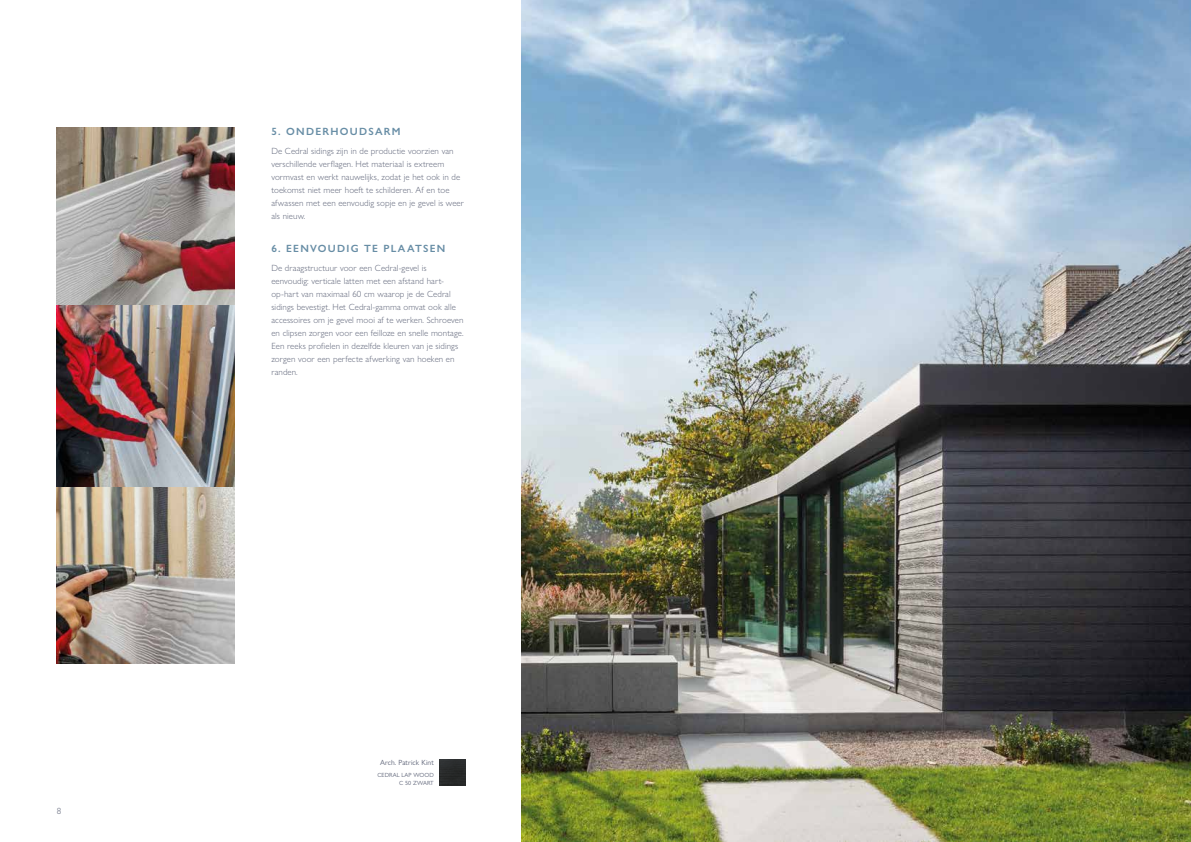
<style>
.page{position:relative;width:1191px;height:842px;background:#fff}
.page>*{position:absolute;margin:0;border:0;box-sizing:border-box;transform-origin:0 0}
.t1{font:600 10.5px "Gill Sans Nova";letter-spacing:.12em;color:#678da5}
.t2{font:300 9px/13px "Gill Sans Nova";letter-spacing:.01em;color:#5e6478}
.t3{font:7.5px "Gill Sans Nova";letter-spacing:.01em;color:#5e6478}
.t4{font:6px/8px "Gill Sans Nova";letter-spacing:.01em;color:#5e6478;text-align:right}
</style>
<div class="page">
<img style="left:57px;top:128px;width:177px;height:536px">
<img style="left:522px;top:0;width:669px;height:842px">
<img style="left:439px;top:760px;width:26px;height:25px">
<p class="t2" style="left:57px;top:804px;width:6px">8</p>
<p class="t1" style="left:271px;top:125px;width:131px">5. ONDERHOUDSARM</p>
<p class="t2" style="left:271px;top:144px;width:194px">De Cedral sidings zijn in de productie voorzien van verschillende verflagen. Het materiaal is extreem vormvast en werkt nauwelijks, zodat je het ook in de toekomst niet meer hoeft te schilderen. Af en toe afwassen met een eenvoudig sopje en je gevel is weer als nieuw.</p>
<p class="t1" style="left:271px;top:242px;width:175px">6. EENVOUDIG TE PLAATSEN</p>
<p class="t2" style="left:271px;top:261px;width:194px">De draagstructuur voor een Cedral-gevel is eenvoudig: verticale latten met een afstand hart&shy;op-hart van maximaal 60 cm waarop je de Cedral sidings bevestigt. Het Cedral-gamma omvat ook alle accessoires om je gevel mooi af te werken. Schroeven en clipsen zorgen voor een feilloze en snelle montage.<br>Een reeks profielen in dezelfde kleuren van je sidings zorgen voor een perfecte afwerking van hoeken en randen.</p>
<p class="t3" style="left:380px;top:758px;width:55px">Arch. Patrick Kint</p>
<p class="t4" style="left:377px;top:771px;width:58px">CEDRAL LAP WOOD<br>C 50 ZWART</p>
</div>
